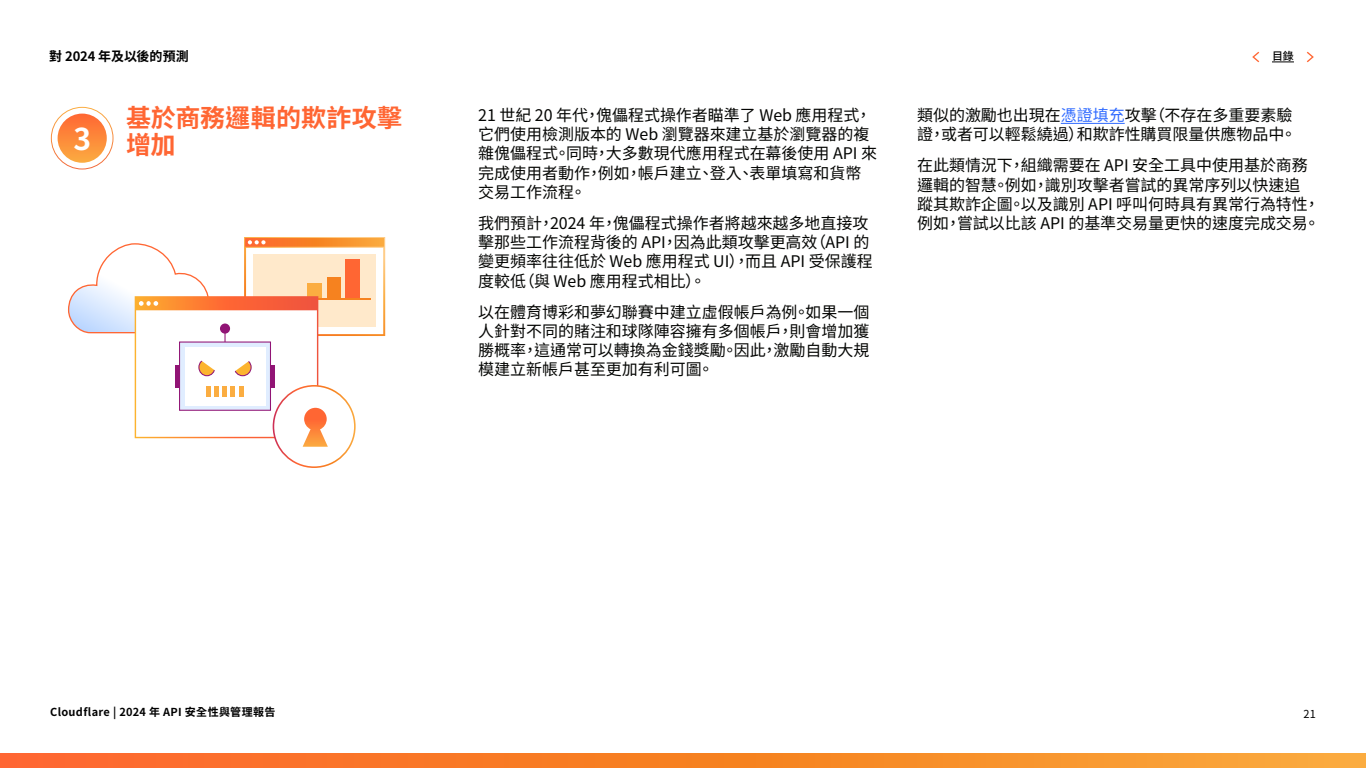
<style>
.page{position:relative;width:1366px;height:768px;background:#fff}
.page>*{position:absolute;margin:0;border:0;box-sizing:border-box;transform-origin:0 0}
.t1{font:700 30px "Noto Sans CJ Ktc";color:#fff}
.Chapter_Headline{font:700 25px "Noto Sans CJ Ktc";color:#f63}
.t2{font:16px/19.2px "Noto Sans CJ Ktc";color:#040503}
.Copy{font:700 13px "Noto Sans CJ Ktc";letter-spacing:-.005em;color:#000}
.t3{font:700 11px "Noto Sans CJ Ktc";letter-spacing:.03em;color:#000}
.t4{font:11px "Noto Sans CJ Ktc";color:#000}
.t5{font:500 11px "Noto Sans CJ Ktc";color:#000}
.s1{color:#306bff}
</style>
<div class="page">
<svg style="left:1272px;top:62px;width:22px;height:1px"></svg>
<svg style="left:0;top:754px;width:1366px;height:14px;background:#f9842b"></svg>
<svg style="left:1307px;top:52px;width:7px;height:10px"></svg>
<svg style="left:1252px;top:52px;width:7px;height:10px"></svg>
<hr style="left:1061px;top:123px;width:64px;height:1px;background:#306bff">
<svg style="left:273px;top:386px;width:82px;height:81px"></svg>
<svg style="left:68px;top:237px;width:317px;height:201px"></svg>
<svg style="left:51px;top:107px;width:62px;height:62px"></svg>
<div style="left:51px;top:107px;width:62px;height:62px;border:1px solid #fff;border-radius:50%"></div>
<div style="left:58px;top:114px;width:49px;height:49px;background:linear-gradient(to bottom,#ff6631,#fbb049);border-radius:25px"></div>
<p class="Copy" style="left:49px;top:49px;width:141px">對 2024 年及以後的預測</p>
<p class="Chapter_Headline" style="left:126px;top:104px;width:278px">基於商務邏輯的欺詐攻擊</p>
<p class="t1" style="left:73px;top:122px;width:19px">3</p>
<p class="Chapter_Headline" style="left:126px;top:131px;width:51px">增加</p>
<p class="t2" style="left:478px;top:106px;width:400px">21 世紀 20 年代，傀儡程式操作者瞄準了 Web 應用程式，它們使用檢測版本的 Web 瀏覽器來建立基於瀏覽器的複雜傀儡程式。同時，大多數現代應用程式在幕後使用 API 來完成使用者動作，例如，帳戶建立、登入、表單填寫和貨幣交易工作流程。</p>
<p class="t2" style="left:478px;top:214px;width:396px">我們預計，2024 年，傀儡程式操作者將越來越多地直接攻擊那些工作流程背後的 API，因為此類攻擊更高效（API 的變更頻率往往低於 Web 應用程式 UI），而且 API 受保護程度較低（與 Web 應用程式相比）。</p>
<p class="t2" style="left:478px;top:303px;width:393px;text-align:justify">以在體育博彩和夢幻聯賽中建立虛假帳戶為例。如果一個人針對不同的賭注和球隊陣容擁有多個帳戶，則會增加獲勝概率，這通常可以轉換為金錢獎勵。因此，激勵自動大規模建立新帳戶甚至更加有利可圖。</p>
<p class="t5" style="left:1272px;top:50px;width:23px">目錄</p>
<p class="t2" style="left:917px;top:106px;width:381px">類似的激勵也出現在<span class="s1">憑證填充</span>攻擊（不存在多重要素驗證，或者可以輕鬆繞過）和欺詐性購買限量供應物品中。</p>
<p class="t2" style="left:917px;top:156px;width:404px">在此類情況下，組織需要在 API 安全工具中使用基於商務邏輯的智慧。例如，識別攻擊者嘗試的異常序列以快速追蹤其欺詐企圖。以及識別 API 呼叫何時具有異常行為特性，例如，嘗試以比該 API 的基準交易量更快的速度完成交易。</p>
<p class="t3" style="left:50px;top:705px;width:227px">Cloudflare | 2024 年 API 安全性與管理報告</p>
<p class="t4" style="left:1304px;top:708px;width:14px">21</p>
</div>
